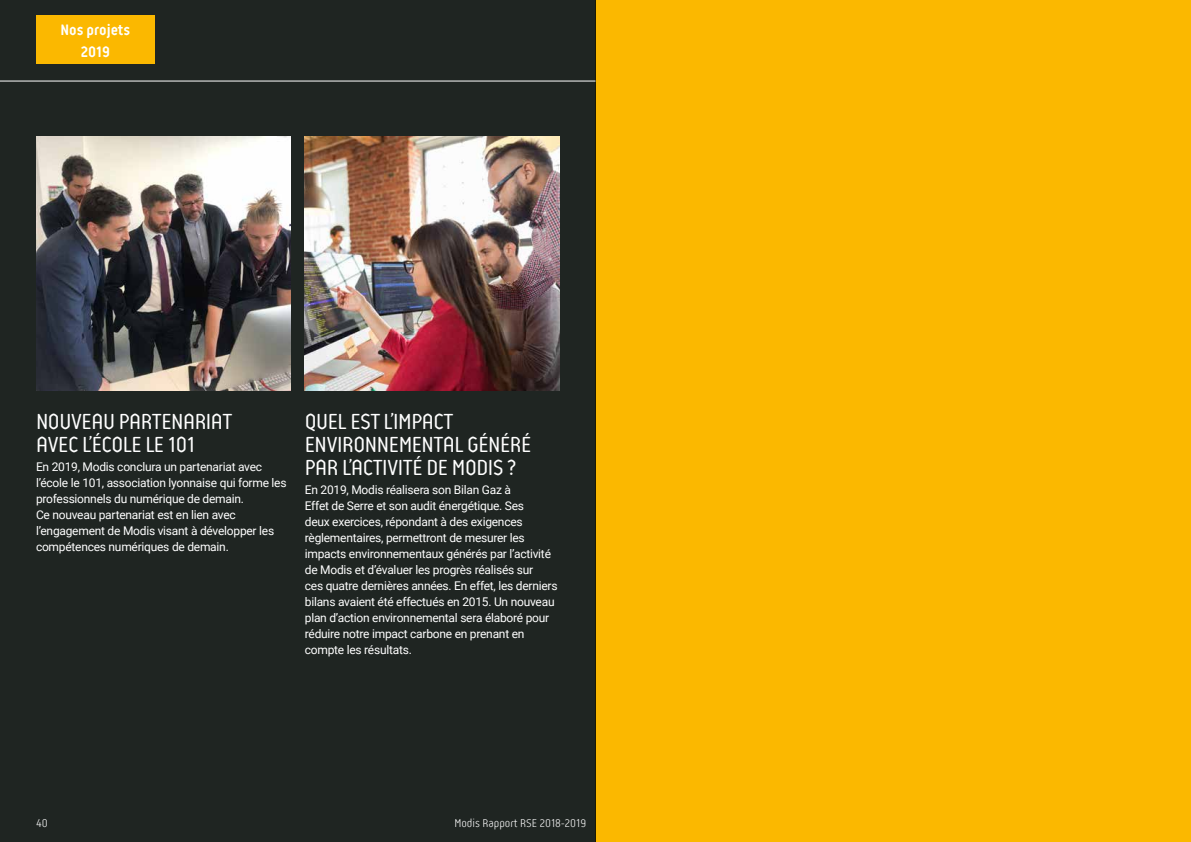
<style>
.page{position:relative;width:1191px;height:842px;background:#fff}
.page>*{position:absolute;margin:0;border:0;box-sizing:border-box;transform-origin:0 0}
.t1{font:23px/23px "Reso";letter-spacing:-.02em;color:#fff}
.t2{font:16px/22.8px "Reso Regular 3";color:#fff;text-align:center}
.t3{font:12px/16px "Roboto";letter-spacing:-.02em;color:#fff}
.t4{font:12px "Reso Regular 2";color:#fff}
</style>
<div class="page">
<div style="left:0;top:0;width:595px;height:842px;background:#1f2522"></div>
<div style="left:595px;top:0;width:596px;height:842px;background:#fbb800"></div>
<img style="left:305px;top:136px;width:254px;height:255px">
<img style="left:36px;top:136px;width:255px;height:255px">
<div style="left:36px;top:16px;width:119px;height:48px;background:#fbb800"></div>
<hr style="left:0;top:81px;width:595px;height:1px;background:#fff">
<h2 class="t2" style="left:60px;top:18px;width:71px">Nos projets<br>2019</h2>
<h1 class="t1" style="left:36px;top:410px;width:198px">NOUVEAU PARTENARIAT<br>AVEC L’ÉCOLE LE 101</h1>
<p class="t3" style="left:36px;top:458px;width:252px">En 2019, Modis conclura un partenariat avec l’école le 101, association lyonnaise qui forme les professionnels du numérique de demain.<br>Ce nouveau partenariat est en lien avec l’engagement de Modis visant à développer les compétences numériques de demain.</p>
<h1 class="t1" style="left:305px;top:410px;width:228px">QUEL EST L’IMPACT<br>ENVIRONNEMENTAL GÉNÉRÉ<br>PAR L’ACTIVITÉ DE MODIS ?</h1>
<p class="t3" style="left:305px;top:481px;width:254px">En 2019, Modis réalisera son Bilan Gaz à<br>Effet de Serre et son audit énergétique. Ses<br>deux exercices, répondant à des exigences règlementaires, permettront de mesurer les impacts environnementaux générés par l’activité de Modis et d’évaluer les progrès réalisés sur<br>ces quatre dernières années. En effet, les derniers bilans avaient été effectués en 2015. Un nouveau plan d’action environnemental sera élaboré pour réduire notre impact carbone en prenant en compte les résultats.</p>
<p class="t4" style="left:36px;top:817px;width:13px">40</p>
<p class="t4" style="left:454px;top:817px;width:133px">Modis Rapport RSE 2018-2019</p>
</div>
